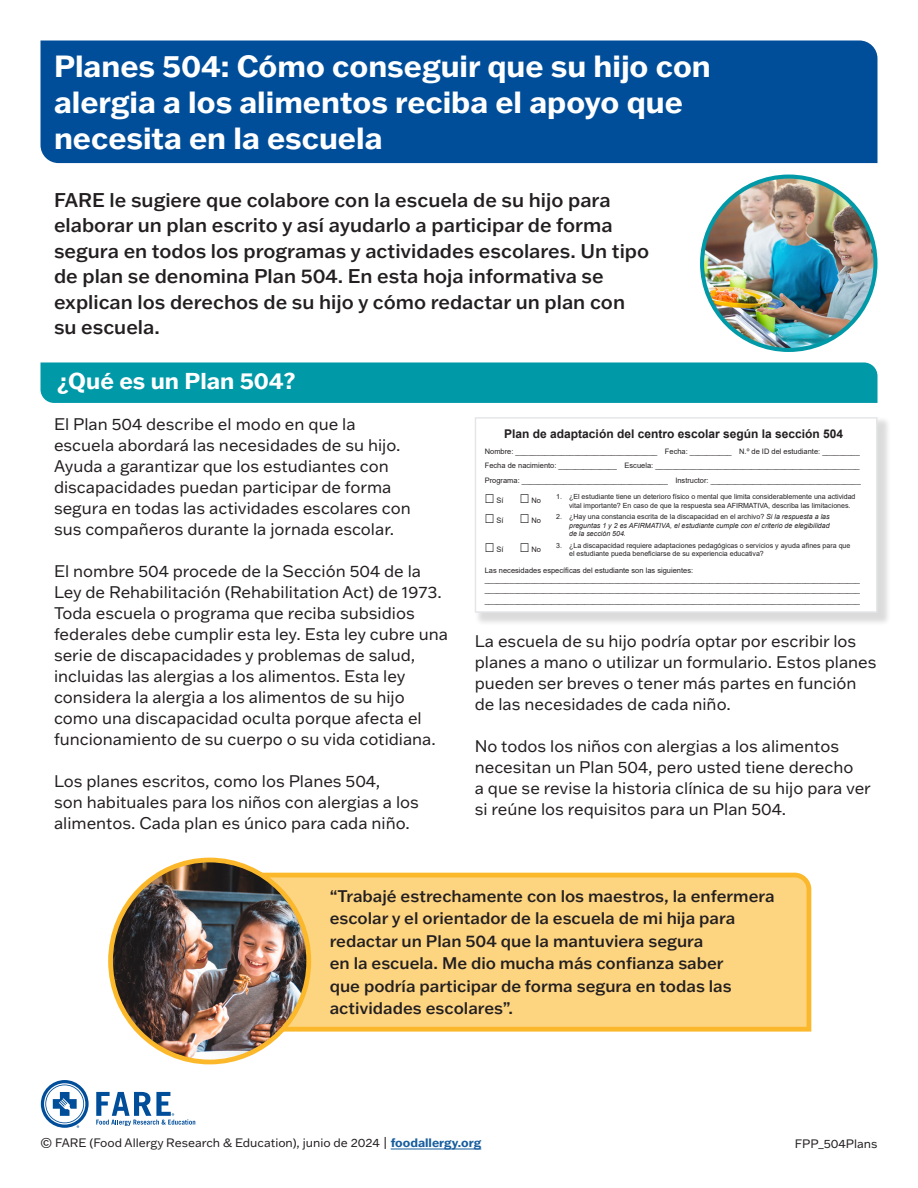
<style>
.page{position:relative;width:918px;height:1188px;background:#fff}
.page>*{position:absolute;margin:0;border:0;box-sizing:border-box;transform-origin:0 0}
.t1{font:700 30px/36px "Franklin Gothic ATF";color:#fff}
.t2{font:700 22.5px "Franklin Gothic ATF";color:#fff}
.t3{font:500 19.5px/25.5px "Franklin Gothic ATF";color:#231f20}
.t4{font:16.5px/21px "Franklin Gothic ATF";color:#231f20}
.t5{font:500 16.5px/22.5px "Franklin Gothic ATF";color:#231f20}
.t6{font:12px "Franklin Gothic ATF";color:#231f20}
.t7{font:700 12px "Arial";color:#231f20}
.t8{font:7.5px "Arial";color:#231f20}
.t9{font:7.05px/8.4px "Arial";color:#231f20}
.t10{font:italic 7.05px/8.4px "Arial";color:#231f20;text-align:justify}
.s1{font-family:"DejaVu Sans Condensed";font-size:12px}
.s2{font-style:normal}
.s3{font-weight:700;color:#175d9e}
</style>
<div class="page">
<div style="left:40px;top:40px;width:838px;height:123px;background:#004e9a"></div>
<svg style="left:41px;top:1080px;width:48px;height:48px"></svg>
<svg style="left:96px;top:1092px;width:99px;height:34px"></svg>
<hr style="left:391px;top:1149px;width:90px;height:1px;background:#175d9e">
<img style="left:702px;top:177px;width:173px;height:173px;border-radius:87px">
<div style="left:700px;top:175px;width:178px;height:177px;border:4px solid #0099a8;border-radius:50%"></div>
<div style="left:40px;top:362px;width:838px;height:41px;background:#0099a8"></div>
<svg style="left:309px;top:872px;width:503px;height:160px;background:#fcd27b"></svg>
<img style="left:111px;top:860px;width:198px;height:202px">
<div style="left:108px;top:858px;width:203px;height:206px;border:5px solid #fbb82b;border-radius:50%"></div>
<div style="left:474px;top:416px;width:417px;height:210px;background:#231f20;opacity:.16"></div>
<div style="left:475px;top:418px;width:402px;height:194px;background:#fff"></div>
<div style="left:475px;top:417px;width:403px;height:196px;border:1px solid #e4e5e7"></div>
<p class="t1" style="left:54px;top:47px;width:658px">Planes 504: Cómo conseguir que su hijo con alergia a los alimentos reciba el apoyo que necesita en la escuela</p>
<p class="t3" style="left:54px;top:186px;width:597px">FARE le sugiere que colabore con la escuela de su hijo para elaborar un plan escrito y así ayudarlo a participar de forma segura en todos los programas y actividades escolares. Un tipo de plan se denomina Plan 504. En esta hoja informativa se explican los derechos de su hijo y cómo redactar un plan con su escuela.</p>
<p class="t2" style="left:57px;top:365px;width:240px">¿Qué es un Plan 504?</p>
<p class="t4" style="left:54px;top:413px;width:358px">El Plan 504 describe el modo en que la escuela abordará las necesidades de su hijo.<br>Ayuda a garantizar que los estudiantes con discapacidades puedan participar de forma segura en todas las actividades escolares con sus compañeros durante la jornada escolar.</p>
<p class="t4" style="left:54px;top:560px;width:395px">El nombre 504 procede de la Sección 504 de la Ley de Rehabilitación (Rehabilitation Act) de 1973.<br>Toda escuela o programa que reciba subsidios federales debe cumplir esta ley. Esta ley cubre una serie de discapacidades y problemas de salud, incluidas las alergias a los alimentos. Esta ley considera la alergia a los alimentos de su hijo como una discapacidad oculta porque afecta el funcionamiento de su cuerpo o su vida cotidiana.</p>
<p class="t4" style="left:54px;top:770px;width:366px">Los planes escritos, como los Planes 504,<br>son habituales para los niños con alergias a los alimentos. Cada plan es único para cada niño.</p>
<p class="t7" style="left:504px;top:425px;width:340px">Plan de adaptación del centro escolar según la sección 504</p>
<p class="t8" style="left:485px;top:446px;width:377px">Nombre: __________________________________ Fecha: __________ N.º de ID del estudiante: _________</p>
<p class="t8" style="left:485px;top:460px;width:376px">Fecha de nacimiento: ______________ Escuela: _________________________________________________</p>
<p class="t8" style="left:485px;top:475px;width:378px">Programa: ___________________________________ Instructor: ____________________________________</p>
<p class="t8" style="left:485px;top:495px;width:20px"><span class="s1">☐</span> Sí</p>
<p class="t8" style="left:520px;top:495px;width:23px"><span class="s1">☐</span> No</p>
<p class="t9" style="left:569px;top:493px;width:288px;text-indent:-13px">1. ¿El estudiante tiene un deterioro físico o mental que limita considerablemente una actividad vital importante? En caso de que la respuesta sea AFIRMATIVA, describa las limitaciones.</p>
<p class="t8" style="left:485px;top:515px;width:20px"><span class="s1">☐</span> Sí</p>
<p class="t8" style="left:520px;top:515px;width:23px"><span class="s1">☐</span> No</p>
<p class="t10" style="left:569px;top:513px;width:262px;text-indent:-13px"><span class="s2">2. ¿Hay una constancia escrita de la discapacidad en el archivo?</span> Si la respuesta a las preguntas 1 y 2 es AFIRMATIVA, el estudiante cumple con el criterio de elegibilidad de la sección 504.</p>
<p class="t8" style="left:485px;top:544px;width:20px"><span class="s1">☐</span> Sí</p>
<p class="t8" style="left:520px;top:544px;width:23px"><span class="s1">☐</span> No</p>
<p class="t9" style="left:569px;top:541px;width:283px;text-indent:-13px">3. ¿La discapacidad requiere adaptaciones pedagógicas o servicios y ayuda afines para que el estudiante pueda beneficiarse de su experiencia educativa?</p>
<p class="t8" style="left:485px;top:565px;width:210px">Las necesidades específicas del estudiante son las siguientes:</p>
<p class="t8" style="left:485px;top:574px;width:377px">__________________________________________________________________________________________</p>
<p class="t8" style="left:485px;top:584px;width:377px">__________________________________________________________________________________________</p>
<p class="t8" style="left:485px;top:595px;width:377px">__________________________________________________________________________________________</p>
<p class="t4" style="left:475px;top:630px;width:403px">La escuela de su hijo podría optar por escribir los planes a mano o utilizar un formulario. Estos planes pueden ser breves o tener más partes en función de las necesidades de cada niño.</p>
<p class="t4" style="left:475px;top:735px;width:398px">No todos los niños con alergias a los alimentos necesitan un Plan 504, pero usted tiene derecho<br>a que se revise la historia clínica de su hijo para ver si reúne los requisitos para un Plan 504.</p>
<p class="t5" style="left:330px;top:884px;width:446px">“Trabajé estrechamente con los maestros, la enfermera escolar y el orientador de la escuela de mi hija para redactar un Plan 504 que la mantuviera segura<br>en la escuela. Me dio mucha más confianza saber<br>que podría participar de forma segura en todas las actividades escolares”.</p>
<p class="t6" style="left:40px;top:1135px;width:442px">© FARE (Food Allergy Research &amp; Education), junio de 2024 | <span class="s3">foodallergy.org</span></p>
<p class="t6" style="left:795px;top:1135px;width:84px">FPP_504Plans</p>
</div>
